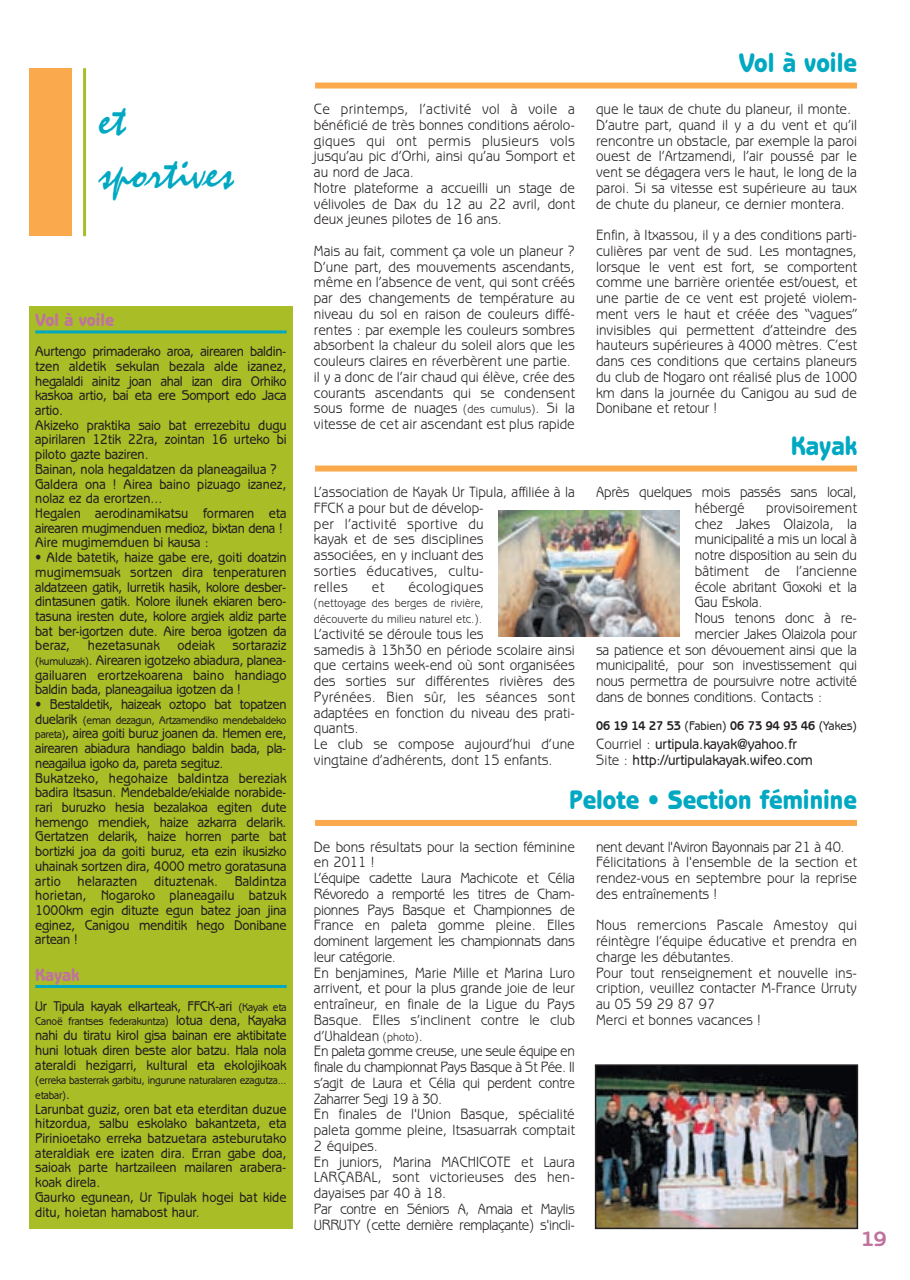
<style>
.page{position:relative;width:910px;height:1280px;background:#fff}
.page>*{position:absolute;margin:0;border:0;box-sizing:border-box;transform-origin:0 0}
.t1{font:45px/52.5px "Mistral";color:#00a8c2}
.t2{font:800 27px "Benguiat Gothic";color:#00a8c2;scale:.9 1}
.t3{font:700 21px "Benguiat Gothic";color:#c0739e}
.t4{font:800 18px "Benguiat Gothic";color:#c0739e;scale:.9 1}
.t5{font:15px/15.8px "Benguiat Gothic";color:#231f20;scale:.9 1}
.t6{font:15px/15.8px "Benguiat Gothic";letter-spacing:-.02em;color:#231f20;scale:.9 1}
.t7{font:500 15px/15.8px "Benguiat Gothic";color:#231f20;scale:.9 1}
.t8{font:15px "Benguiat Gothic";letter-spacing:.025em;color:#231f20;scale:.9 1}
.t9{font:500 14.25px/14.7px "Benguiat Gothic";letter-spacing:-.005em;color:#231f20;scale:.9 1}
.t10{font:500 14.25px "Benguiat Gothic";letter-spacing:-.025em;color:#231f20;scale:.9 1}
.t11{font:700 12.75px "Benguiat Gothic";color:#231f20;scale:.9 1}
.t12{font:12px/15.8px "Benguiat Gothic";color:#231f20;scale:.9 1}
.t13{font:500 11.25px/14.7px "Benguiat Gothic";letter-spacing:-.02em;color:#231f20;scale:.9 1}
.s1{font-size:11.25px}
.s2{font-size:14.25px}
.s3{font-size:12px}
.s4{font-weight:500}
.s5{font-weight:400}
</style>
<div class="page">
<div style="left:315px;top:820px;width:542px;height:6px;background:#faaa4d"></div>
<div style="left:315px;top:465px;width:542px;height:6px;background:#faaa4d"></div>
<div style="left:315px;top:83px;width:542px;height:6px;background:#faaa4d"></div>
<div style="left:29px;top:306px;width:264px;height:923px;background:#a9bd27"></div>
<hr style="left:35px;top:330px;width:252px;height:3px;background:#00a8c2">
<hr style="left:35px;top:985px;width:252px;height:3px;background:#00a8c2">
<img style="left:598px;top:1067px;width:257px;height:159px">
<div style="left:595px;top:1064px;width:263px;height:165px;border:2px solid #231f20"></div>
<div style="left:29px;top:68px;width:43px;height:168px;background:#faaa4d"></div>
<hr style="left:83px;top:68px;width:3px;height:168px;background:#a9bd27">
<img style="left:499px;top:510px;width:181px;height:126px">
<h1 class="t1" style="left:99px;top:99px;width:136px">et sportives</h1>
<p class="t4" style="left:35px;top:313px;width:89px">Vol à voile</p>
<p class="t9" style="left:35px;top:345px;width:281px">Aurtengo primaderako aroa, airearen baldin&shy;tzen aldetik sekulan bezala alde izanez, hegalaldi ainitz joan ahal izan dira Orhiko kaskoa artio, bai eta ere Somport edo Jaca artio.<br>Akizeko praktika saio bat errezebitu dugu apirilaren 12tik 22ra, zointan 16 urteko bi piloto gazte baziren.<br>Bainan, nola hegaldatzen da planeagailua ?<br>Galdera ona ! Airea baino pizuago izanez, nolaz ez da erortzen...<br>Hegalen aerodinamikatsu formaren eta airearen mugimenduen medioz, bixtan dena !<br>Aire mugimemduen bi kausa :</p>
<p class="t9" style="left:35px;top:551px;width:281px;text-align:justify">• Alde batetik, haize gabe ere, goiti doatzin mugimemsuak sortzen dira tenperaturen aldatzeen gatik, lurretik hasik, kolore desber&shy;dintasunen gatik. Kolore ilunek ekiaren bero&shy;tasuna iresten dute, kolore argiek aldiz parte bat ber-igortzen dute. Aire beroa igotzen da beraz, hezetasunak odeiak sortaraziz <span class="s1">(kumuluzak)</span>. Airearen igotzeko abiadura, planea&shy;gailuaren erortzekoarena baino handiago baldin bada, planeagailua igotzen da !</p>
<p class="t10" style="left:35px;top:699px;width:281px">• Bestaldetik, haizeak oztopo bat topatzen</p>
<p class="t13" style="left:35px;top:714px;width:281px"><span class="s2">duelarik</span> (eman dezagun, Artzamendiko mendebaldeko</p>
<p class="t9" style="left:35px;top:727px;width:281px"><span class="s1">pareta)</span>, airea goiti buruz joanen da. Hemen ere, airearen abiadura handiago baldin bada, pla&shy;neagailua igoko da, pareta segituz.<br>Bukatzeko, hegohaize baldintza bereziak badira Itsasun. Mendebalde/ekialde norabide&shy;rari buruzko hesia bezalakoa egiten dute hemengo mendiek, haize azkarra delarik.<br>Gertatzen delarik, haize horren parte bat bortizki joa da goiti buruz, eta ezin ikusizko uhainak sortzen dira, 4000 metro goratasuna artio helarazten dituztenak. Baldintza horietan, Nogaroko planeagailu batzuk 1000km egin dituzte egun batez joan jina eginez, Canigou menditik hego Donibane artean !</p>
<p class="t4" style="left:35px;top:968px;width:51px">Kayak</p>
<p class="t9" style="left:35px;top:1000px;width:281px">Ur Tipula kayak elkarteak, FFCK-ari <span class="s1">(Kayak eta</span></p>
<p class="t13" style="left:35px;top:1015px;width:281px">Canoë frantses federakuntza) <span class="s2">lotua dena, Kayaka</span></p>
<p class="t9" style="left:35px;top:1029px;width:281px;text-align:justify">nahi du tiratu kirol gisa bainan ere aktibitate huni lotuak diren beste alor batzu. Hala nola ateraldi hezigarri, kultural eta ekolojikoak</p>
<p class="t13" style="left:35px;top:1074px;width:281px">(erreka basterrak garbitu, ingurune naturalaren ezagutza... etabar)<span class="s2">.</span></p>
<p class="t9" style="left:35px;top:1103px;width:281px">Larunbat guziz, oren bat eta eterditan duzue hitzordua, salbu eskolako bakantzeta, eta Pirinioetako erreka batzuetara asteburutako ateraldiak ere izaten dira. Erran gabe doa, saioak parte hartzaileen mailaren arabera&shy;koak direla.<br>Gaurko egunean, Ur Tipulak hogei bat kide ditu, hoietan hamabost haur.</p>
<p class="t5" style="left:314px;top:102px;width:291px">Ce printemps, l’activité vol à voile a bénéficié de très bonnes conditions aérolo&shy;giques qui ont permis plusieurs vols jusqu’au pic d’Orhi, ainsi qu’au Somport et au nord de Jaca.<br>Notre plateforme a accueilli un stage de vélivoles de Dax du 12 au 22 avril, dont deux jeunes pilotes de 16 ans.</p>
<p class="t5" style="left:314px;top:244px;width:291px">Mais au fait, comment ça vole un planeur ?<br>D’une part, des mouvements ascendants, même en l’absence de vent, qui sont créés par des changements de température au niveau du sol en raison de couleurs diffé&shy;rentes : par exemple les couleurs sombres absorbent la chaleur du soleil alors que les couleurs claires en réverbèrent une partie. il y a donc de l’air chaud qui élève, crée des courants ascendants qui se condensent sous forme de nuages <span class="s3">(des cumulus)</span>. Si la vitesse de cet air ascendant est plus rapide</p>
<p class="t5" style="left:314px;top:485px;width:291px">L’association de Kayak Ur Tipula, affiliée à la<br>FFCK a pour but de dévelop-<br>per l’activité sportive du<br>kayak et de ses disciplines<br>associées, en y incluant des<br>sorties éducatives, cultu-<br>relles</p>
<p class="t5" style="left:372px;top:580px;width:15px">et</p>
<p class="t8" style="left:408px;top:581px;width:85px">écologiques</p>
<p class="t12" style="left:314px;top:596px;width:190px">(nettoyage des berges de rivière, découverte du milieu naturel etc.).</p>
<p class="t5" style="left:314px;top:627px;width:291px">L’activité se déroule tous les<br>samedis à 13h30 en période scolaire ainsi que certains week-end où sont organisées des sorties sur différentes rivières des Pyrénées. Bien sûr, les séances sont adaptées en fonction du niveau des prati&shy;quants.<br>Le club se compose aujourd’hui d’une vingtaine d’adhérents, dont 15 enfants.</p>
<h2 class="t2" style="left:739px;top:53px;width:133px">Vol à voile</h2>
<p class="t5" style="left:596px;top:102px;width:291px">que le taux de chute du planeur, il monte.<br>D’autre part, quand il y a du vent et qu’il rencontre un obstacle, par exemple la paroi ouest de l’Artzamendi, l’air poussé par le vent se dégagera vers le haut, le long de la paroi. Si sa vitesse est supérieure au taux de chute du planeur, ce dernier montera.</p>
<p class="t5" style="left:596px;top:228px;width:291px;text-align:justify">Enfin, à Itxassou, il y a des conditions parti&shy;culières par vent de sud. Les montagnes, lorsque le vent est fort, se comportent comme une barrière orientée est/ouest, et une partie de ce vent est projeté violem&shy;ment vers le haut et créée des “vagues” invisibles qui permettent d’atteindre des hauteurs supérieures à 4000 mètres. C’est dans ces conditions que certains planeurs du club de Nogaro ont réalisé plus de 1000 km dans la journée du Canigou au sud de Donibane et retour !</p>
<h2 class="t2" style="left:791px;top:436px;width:75px">Kayak</h2>
<p class="t6" style="left:695px;top:485px;width:182px;text-indent:-99px">Après quelques mois passés sans local, hébergé</p>
<p class="t5" style="left:766px;top:501px;width:102px">provisoirement</p>
<p class="t5" style="left:695px;top:517px;width:182px">chez Jakes Olaizola, la</p>
<p class="t6" style="left:695px;top:533px;width:182px">municipalité a mis un local à</p>
<p class="t6" style="left:695px;top:548px;width:182px">notre disposition au sein du</p>
<p class="t5" style="left:695px;top:564px;width:182px">bâtiment de l’ancienne</p>
<p class="t6" style="left:695px;top:580px;width:182px">école abritant Goxoki et la</p>
<p class="t6" style="left:695px;top:596px;width:77px">Gau Eskola.</p>
<p class="t5" style="left:695px;top:611px;width:182px">Nous tenons donc à re-</p>
<p class="t6" style="left:695px;top:627px;width:182px">mercier Jakes Olaizola pour</p>
<p class="t6" style="left:596px;top:643px;width:291px">sa patience et son dévouement ainsi que la</p>
<p class="t6" style="left:596px;top:659px;width:291px">municipalité, pour son investissement qui</p>
<p class="t6" style="left:596px;top:674px;width:291px">nous permettra de poursuivre notre activité</p>
<p class="t6" style="left:596px;top:690px;width:253px">dans de bonnes conditions. Contacts :</p>
<p class="t11" style="left:596px;top:720px;width:291px">06 19 14 27 53 <span class="s4">(Fabien)</span> 06 73 94 93 46 <span class="s4">(Yakes)</span></p>
<p class="t7" style="left:596px;top:737px;width:242px"><span class="s5">Courriel :</span> urtipula.kayak@yahoo.fr<br><span class="s5">Site :</span> http://urtipulakayak.wifeo.com</p>
<h2 class="t2" style="left:569px;top:790px;width:321px">Pelote • Section féminine</h2>
<p class="t5" style="left:314px;top:840px;width:291px">De bons résultats pour la section féminine en 2011 !<br>L’équipe cadette Laura Machicote et Célia Révoredo a remporté les titres de Cham&shy;pionnes Pays Basque et Championnes de France en paleta gomme pleine. Elles dominent largement les championnats dans leur catégorie.<br>En benjamines, Marie Mille et Marina Luro arrivent, et pour la plus grande joie de leur entraîneur, en finale de la Ligue du Pays Basque. Elles s’inclinent contre le club d’Uhaldean <span class="s3">(photo)</span>.<br>En paleta gomme creuse, une seule équipe en finale du championnat Pays Basque à St Pée. Il s’agit de Laura et Célia qui perdent contre Zaharrer Segi 19 à 30.<br>En finales de l'Union Basque, spécialité paleta gomme pleine, Itsasuarrak comptait 2 équipes.<br>En juniors, Marina MACHICOTE et Laura LARÇABAL, sont victorieuses des hen&shy;dayaises par 40 à 18.<br>Par contre en Séniors A, Amaia et Maylis URRUTY (cette dernière remplaçante) s'incli-</p>
<p class="t5" style="left:596px;top:840px;width:291px">nent devant l'Aviron Bayonnais par 21 à 40.<br>Félicitations à l'ensemble de la section et rendez-vous en septembre pour la reprise des entraînements !</p>
<p class="t5" style="left:596px;top:919px;width:291px">Nous remercions Pascale Amestoy qui réintègre l’équipe éducative et prendra en charge les débutantes.<br>Pour tout renseignement et nouvelle ins&shy;cription, veuillez contacter M-France Urruty au 05 59 29 87 97<br>Merci et bonnes vacances !</p>
<h3 class="t3" style="left:861px;top:1230px;width:27px">19</h3>
</div>
